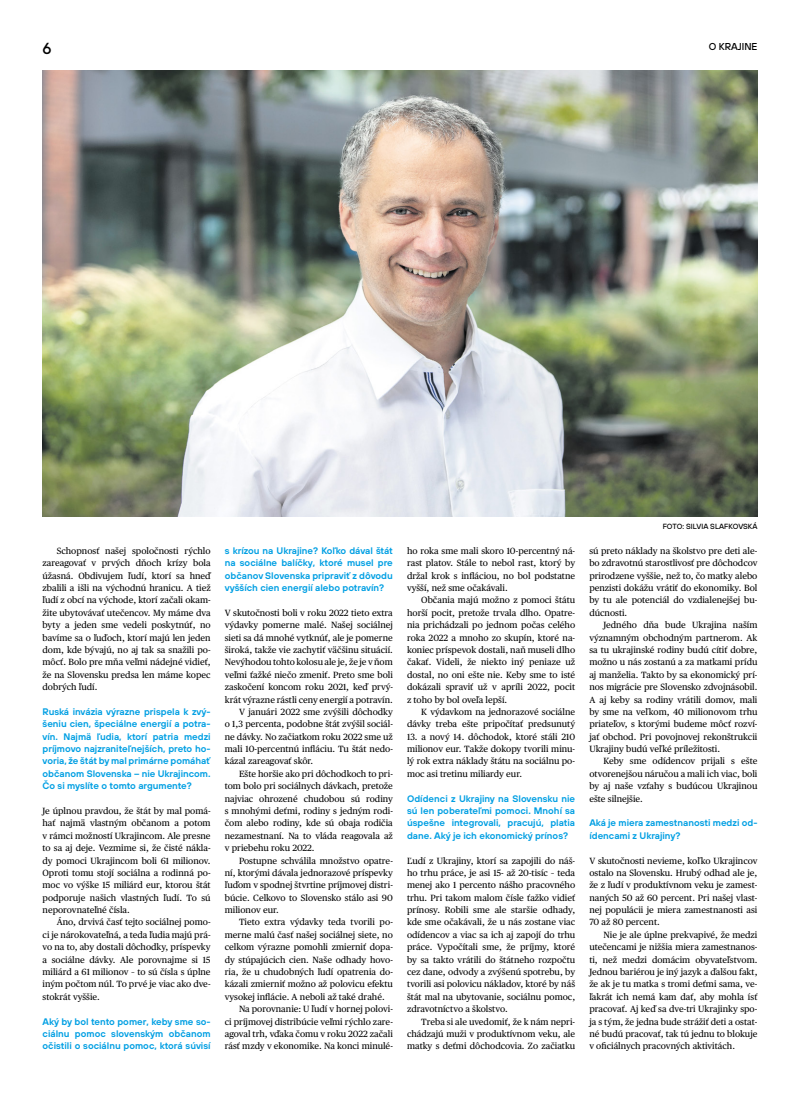
<style>
.page{position:relative;width:800px;height:1106px;background:#fff}
.page>*{position:absolute;margin:0;border:0;box-sizing:border-box;transform-origin:0 0}
.t1{font:500 16px "TT Hoves";color:#000}
.t2{font:500 10px "TT Hoves";color:#000}
.p1_-_otazka{font:600 9.5px/12.4px "TT Hoves";color:#009fe3;text-align:justify}
.p2{font:9px/12.4px "Publico Text";color:#000;text-align:justify}
.p1{font:9px/12.4px "Publico Text";color:#000;text-align:justify}
.p4___kredit{font:500 7.5px "TT Hoves";letter-spacing:.005em;color:#000}
</style>
<div class="page">
<img style="left:43px;top:71px;width:714px;height:446px">
<h1 class="t1" style="left:43px;top:38px;width:11px">6</h1>
<p class="t2" style="left:708px;top:40px;width:50px">O KRAJINE</p>
<p class="p2" style="left:43px;top:544px;width:169px;text-indent:14px">Schopnosť našej spoločnosti rýchlo zareagovať v prvých dňoch krízy bola úžasná. Obdivujem ľudí, ktorí sa hneď zbalili a išli na východnú hranicu. A tiež ľudí z obcí na východe, ktorí začali okam&shy;žite ubytovávať utečencov. My máme dva byty a jeden sme vedeli poskytnúť, no bavíme sa o ľuďoch, ktorí majú len jeden dom, kde bývajú, no aj tak sa snažili po&shy;môcť. Bolo pre mňa veľmi nádejné vidieť, že na Slovensku predsa len máme kopec dobrých ľudí.</p>
<p class="p1_-_otazka" style="left:43px;top:705px;width:169px">Ruská invázia výrazne prispela k zvý&shy;šeniu cien, špeciálne energií a potra&shy;vín. Najmä ľudia, ktorí patria medzi príjmovo najzraniteľnejších, preto ho&shy;voria, že štát by mal primárne pomáhať občanom Slovenska – nie Ukrajincom.<br>Čo si myslíte o tomto argumente?</p>
<p class="p1" style="left:43px;top:804px;width:169px">Je úplnou pravdou, že štát by mal pomá&shy;hať najmä vlastným občanom a potom v rámci možností Ukrajincom. Ale presne to sa aj deje. Vezmime si, že čisté nákla&shy;dy pomoci Ukrajincom boli 61 milionov.<br>Oproti tomu stojí sociálna a rodinná po&shy;moc vo výške 15 miliárd eur, ktorou štát podporuje našich vlastných ľudí. To sú neporovnateľné čísla.</p>
<p class="p2" style="left:43px;top:915px;width:169px;text-indent:14px">Áno, drvivá časť tejto sociálnej pomo&shy;ci je nárokovateľná, a teda ľudia majú prá&shy;vo na to, aby dostali dôchodky, príspevky a sociálne dávky. Ale porovnajme si 15 miliárd a 61 milionov – to sú čísla s úplne iným počtom núl. To prvé je viac ako dve&shy;stokrát vyššie.</p>
<p class="p1_-_otazka" style="left:43px;top:1014px;width:169px">Aký by bol tento pomer, keby sme so&shy;ciálnu pomoc slovenským občanom očistili o sociálnu pomoc, ktorá súvisí</p>
<p class="p1_-_otazka" style="left:225px;top:544px;width:169px">s krízou na Ukrajine? Koľko dával štát na sociálne balíčky, ktoré musel pre občanov Slovenska pripraviť z dôvodu vyšších cien energií alebo potravín?</p>
<p class="p1" style="left:225px;top:606px;width:169px">V skutočnosti boli v roku 2022 tieto extra výdavky pomerne malé. Našej sociálnej sieti sa dá mnohé vytknúť, ale je pomerne široká, takže vie zachytiť väčšinu situácií.<br>Nevýhodou tohto kolosu ale je, že je v ňom veľmi ťažké niečo zmeniť. Preto sme boli zaskočení koncom roku 2021, keď prvý&shy;krát výrazne rástli ceny energií a potravín.</p>
<p class="p2" style="left:225px;top:705px;width:169px;text-indent:14px">V januári 2022 sme zvýšili dôchodky o 1,3 percenta, podobne štát zvýšil sociál&shy;ne dávky. No začiatkom roku 2022 sme už mali 10-percentnú infláciu. Tu štát nedo&shy;kázal zareagovať skôr.</p>
<p class="p2" style="left:225px;top:767px;width:169px;text-indent:14px">Ešte horšie ako pri dôchodkoch to pri&shy;tom bolo pri sociálnych dávkach, pretože najviac ohrozené chudobou sú rodiny s mnohými deťmi, rodiny s jedným rodi&shy;čom alebo rodiny, kde sú obaja rodičia nezamestnaní. Na to vláda reagovala až v priebehu roku 2022.</p>
<p class="p2" style="left:225px;top:853px;width:169px;text-indent:14px">Postupne schválila množstvo opatre&shy;ní, ktorými dávala jednorazové príspevky ľuďom v spodnej štvrtine príjmovej distri&shy;búcie. Celkovo to Slovensko stálo asi 90 milionov eur.</p>
<p class="p2" style="left:225px;top:915px;width:169px;text-indent:14px">Tieto extra výdavky teda tvorili po&shy;merne malú časť našej sociálnej siete, no celkom výrazne pomohli zmierniť dopa&shy;dy stúpajúcich cien. Naše odhady hovo&shy;ria, že u chudobných ľudí opatrenia do&shy;kázali zmierniť možno až polovicu efektu vysokej inflácie. A neboli až také drahé.</p>
<p class="p2" style="left:225px;top:1002px;width:169px;text-indent:14px">Na porovnanie: U ľudí v hornej polovi&shy;ci príjmovej distribúcie veľmi rýchlo zare&shy;agoval trh, vďaka čomu v roku 2022 začali rásť mzdy v ekonomike. Na konci minulé-</p>
<p class="p2" style="left:407px;top:544px;width:169px">ho roka sme mali skoro 10-percentný ná&shy;rast platov. Stále to nebol rast, ktorý by držal krok s infláciou, no bol podstatne vyšší, než sme očakávali.</p>
<p class="p2" style="left:407px;top:593px;width:169px;text-indent:14px">Občania majú možno z pomoci štátu horší pocit, pretože trvala dlho. Opatre&shy;nia prichádzali po jednom počas celého roka 2022 a mnoho zo skupín, ktoré na&shy;koniec príspevok dostali, naň museli dlho čakať. Videli, že niekto iný peniaze už dostal, no oni ešte nie. Keby sme to isté dokázali spraviť už v apríli 2022, pocit z toho by bol oveľa lepší.</p>
<p class="p2" style="left:407px;top:705px;width:169px;text-align:right">K výdavkom na jednorazové sociálne dávky treba ešte pripočítať predsunutý</p>
<p class="p2" style="left:407px;top:729px;width:169px">13. a nový 14. dôchodok, ktoré stáli 210 milionov eur. Takže dokopy tvorili minu&shy;lý rok extra náklady štátu na sociálnu po&shy;moc asi tretinu miliardy eur.</p>
<p class="p1_-_otazka" style="left:407px;top:791px;width:169px">Odídenci z Ukrajiny na Slovensku nie sú len poberateľmi pomoci. Mnohí sa úspešne integrovali, pracujú, platia dane. Aký je ich ekonomický prínos?</p>
<p class="p1" style="left:407px;top:853px;width:169px">Ľudí z Ukrajiny, ktorí sa zapojili do náš&shy;ho trhu práce, je asi 15- až 20-tisíc – teda menej ako 1 percento nášho pracovného trhu. Pri takom malom čísle ťažko vidieť prínosy. Robili sme ale staršie odhady, kde sme očakávali, že u nás zostane viac odídencov a viac sa ich aj zapojí do trhu práce. Vypočítali sme, že príjmy, ktoré by sa takto vrátili do štátneho rozpočtu cez dane, odvody a zvýšenú spotrebu, by tvorili asi polovicu nákladov, ktoré by náš štát mal na ubytovanie, sociálnu pomoc, zdravotníctvo a školstvo.</p>
<p class="p2" style="left:407px;top:1014px;width:169px;text-indent:14px">Treba si ale uvedomiť, že k nám nepri&shy;chádzajú muži v produktívnom veku, ale matky s deťmi dôchodcovia. Zo začiatku</p>
<p class="p4___kredit" style="left:662px;top:521px;width:96px">FOTO: SILVIA SLAFKOVSKÁ</p>
<p class="p2" style="left:589px;top:544px;width:169px">sú preto náklady na školstvo pre deti ale&shy;bo zdravotnú starostlivosť pre dôchodcov prirodzene vyššie, než to, čo matky alebo penzisti dokážu vrátiť do ekonomiky. Bol by tu ale potenciál do vzdialenejšej bu&shy;dúcnosti.</p>
<p class="p2" style="left:589px;top:618px;width:169px;text-indent:14px">Jedného dňa bude Ukrajina naším významným obchodným partnerom. Ak sa tu ukrajinské rodiny budú cítiť dobre, možno u nás zostanú a za matkami prídu aj manželia. Takto by sa ekonomický prí&shy;nos migrácie pre Slovensko zdvojnásobil.<br>A aj keby sa rodiny vrátili domov, mali by sme na veľkom, 40 milionovom trhu priateľov, s ktorými budeme môcť rozví&shy;jať obchod. Pri povojnovej rekonštrukcii Ukrajiny budú veľké príležitosti.</p>
<p class="p2" style="left:589px;top:754px;width:169px;text-indent:14px">Keby sme odídencov prijali s ešte otvorenejšou náručou a mali ich viac, boli by aj naše vzťahy s budúcou Ukrajinou ešte silnejšie.</p>
<p class="p1_-_otazka" style="left:589px;top:816px;width:169px">Aká je miera zamestnanosti medzi od&shy;ídencami z Ukrajiny?</p>
<p class="p1" style="left:589px;top:853px;width:169px">V skutočnosti nevieme, koľko Ukrajincov ostalo na Slovensku. Hrubý odhad ale je, že z ľudí v produktívnom veku je zamest&shy;naných 50 až 60 percent. Pri našej vlast&shy;nej populácii je miera zamestnanosti asi 70 až 80 percent.</p>
<p class="p2" style="left:589px;top:928px;width:169px;text-indent:14px">Nie je ale úplne prekvapivé, že medzi utečencami je nižšia miera zamestnanos&shy;ti, než medzi domácim obyvateľstvom.<br>Jednou bariérou je iný jazyk a ďalšou fakt, že ak je tu matka s tromi deťmi sama, ve&shy;ľakrát ich nemá kam dať, aby mohla ísť pracovať. Aj keď sa dve-tri Ukrajinky spo&shy;ja s tým, že jedna bude strážiť deti a ostat&shy;né budú pracovať, tak tú jednu to blokuje v oficiálnych pracovných aktivitách.</p>
</div>
